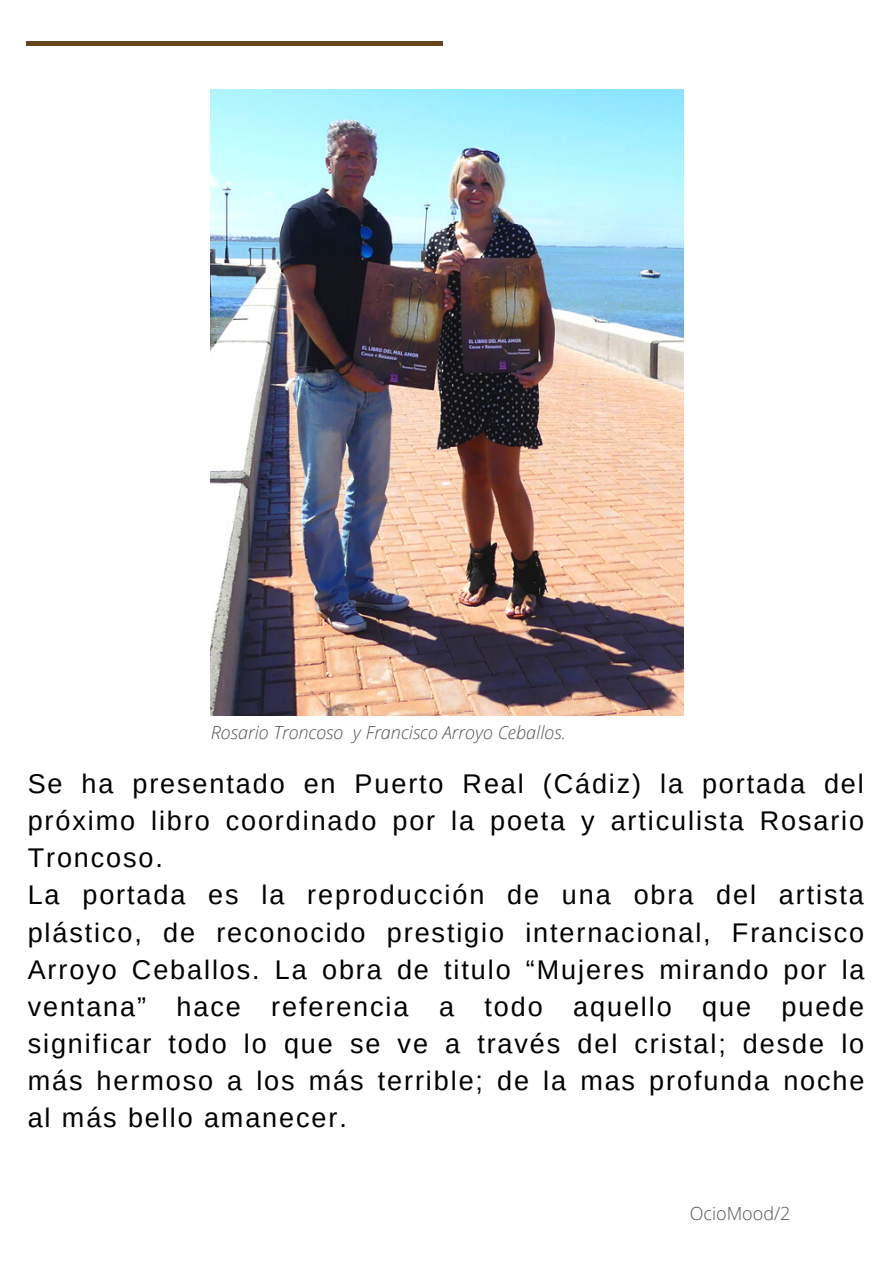
<style>
.page{position:relative;width:894px;height:1264px;background:#fff}
.page>*{position:absolute;margin:0;border:0;box-sizing:border-box;transform-origin:0 0}
.t1{font:27px/37.2px "Arimo";letter-spacing:.07em;color:#000;text-align:justify}
.t2{font:italic 300 18px "Open Sans";color:#545454}
.t3{font:300 18px "Open Sans";color:#545454}
</style>
<div class="page">
<div style="left:26px;top:41px;width:416px;height:5px;background:#66451d"></div>
<img style="left:211px;top:89px;width:471px;height:626px">
<p class="t2" style="left:211px;top:719px;width:356px">Rosario Troncoso y Francisco Arroyo Ceballos.</p>
<p class="t1" style="left:28px;top:765px;width:837px">Se ha presentado en Puerto Real (Cádiz) la portada del próximo libro coordinado por la poeta y articulista Rosario Troncoso.</p>
<p class="t1" style="left:28px;top:876px;width:838px">La portada es la reproducción de una obra del artista plástico, de reconocido prestigio internacional, Francisco Arroyo Ceballos. La obra de titulo “Mujeres mirando por la ventana” hace referencia a todo aquello que puede significar todo lo que se ve a través del cristal; desde lo más hermoso a los más terrible; de la mas profunda noche al más bello amanecer.</p>
<p class="t3" style="left:689px;top:1200px;width:102px">OcioMood/2</p>
</div>
